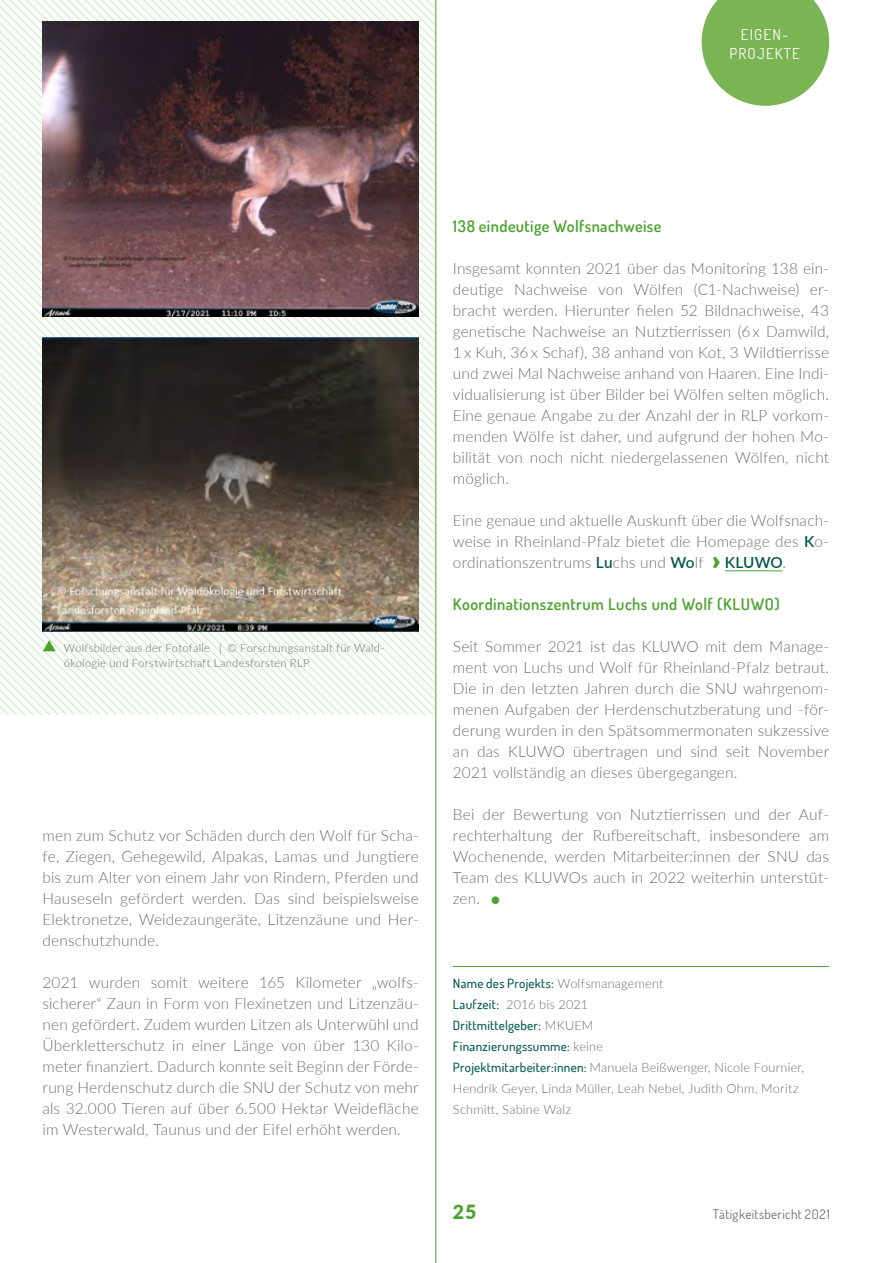
<style>
.page{position:relative;width:893px;height:1263px;background:#fff}
.page>*{position:absolute;margin:0;border:0;box-sizing:border-box;transform-origin:0 0}
.t1{font:900 19.5px "Lato";color:#4da32f}
.t2{font:600 16.05px "Dosis";letter-spacing:.025em;color:#4da32f}
.t3{font:300 15.45px/21px "Lato";letter-spacing:.01em;color:#706f6f;text-align:justify}
.t4{font:600 15.3px "Lato";color:#02594f}
.t5{font:15px/19.5px "Dosis";letter-spacing:.08em;color:#fff;text-align:center}
.t6{font:13.2px "Dosis";letter-spacing:.025em;color:#706f6f}
.t7{font:300 12.75px/21px "Lato";letter-spacing:.015em;color:#706f6f}
.t8{font:500 12.75px/21px "Dosis";letter-spacing:.02em;color:#02594f}
.t9{font:300 11.25px/15px "Lato";letter-spacing:.025em;color:#706f6f}
.s1{font-weight:600;font-size:15.3px;color:#02594f}
.s2{font-weight:300;font-size:15.45px;color:#706f6f}
.s3{font-size:25.5px;color:#4da32f}
.s4{font-family:"Lato";font-weight:300;color:#706f6f}
.s5{font-family:"Dosis";font-weight:500;color:#02594f}
</style>
<div class="page">
<hr style="left:436px;top:0;width:1px;height:1263px;background:#4da32f">
<svg style="left:0;top:0;width:436px;height:715px"></svg>
<hr style="left:725px;top:571px;width:57px;height:1px;background:#4da32f">
<hr style="left:453px;top:966px;width:376px;height:1px;background:#4da32f">
<svg style="left:43px;top:640px;width:13px;height:11px"></svg>
<svg style="left:702px;top:0;width:127px;height:106px"></svg>
<img style="left:0;top:0;width:1px;height:631px">
<img style="left:43px;top:22px;width:376px;height:295px">
<img style="left:43px;top:337px;width:376px;height:295px">
<p class="t5" style="left:729px;top:24px;width:72px">EIGEN-<br>PROJEKTE</p>
<p class="t9" style="left:64px;top:640px;width:322px">Wolfsbilder aus der Fotofalle | © Forschungsanstalt für Wald&shy;ökologie und Forstwirtschaft Landesforsten RLP</p>
<p class="t3" style="left:43px;top:824px;width:378px">men zum Schutz vor Schäden durch den Wolf für Scha&shy;fe, Ziegen, Gehegewild, Alpakas, Lamas und Jungtiere bis zum Alter von einem Jahr von Rindern, Pferden und Hauseseln gefördert werden. Das sind beispielsweise Elektronetze, Weidezaungeräte, Litzenzäune und Her&shy;denschutzhunde.</p>
<p class="t3" style="left:43px;top:971px;width:378px;text-align:left">2021 wurden somit weitere 165 Kilometer „wolfs&shy;sicherer“ Zaun in Form von Flexinetzen und Litzenzäu&shy;nen gefördert. Zudem wurden Litzen als Unterwühl und Überkletterschutz in einer Länge von über 130 Kilo&shy;meter finanziert. Dadurch konnte seit Beginn der Förde&shy;rung Herdenschutz durch die SNU der Schutz von mehr als 32.000 Tieren auf über 6.500 Hektar Weidefläche im Westerwald, Taunus und der Eifel erhöht werden.</p>
<p class="t2" style="left:453px;top:215px;width:210px">138 eindeutige Wolfsnachweise</p>
<p class="t3" style="left:453px;top:257px;width:378px">Insgesamt konnten 2021 über das Monitoring 138 ein&shy;deutige Nachweise von Wölfen (C1-Nachweise) er&shy;bracht werden. Hierunter fielen 52 Bildnachweise, 43 genetische Nachweise an Nutztierrissen (6 x Damwild, 1 x Kuh, 36 x Schaf), 38 anhand von Kot, 3 Wildtierrisse und zwei Mal Nachweise anhand von Haaren. Eine Indi&shy;vidualisierung ist über Bilder bei Wölfen selten möglich.<br>Eine genaue Angabe zu der Anzahl der in RLP vorkom&shy;menden Wölfe ist daher, und aufgrund der hohen Mo&shy;bilität von noch nicht niedergelassenen Wölfen, nicht möglich.</p>
<p class="t3" style="left:453px;top:509px;width:378px">Eine genaue und aktuelle Auskunft über die Wolfsnach&shy;weise in Rheinland-Pfalz bietet die Homepage des <span class="s1">K</span>o&shy;ordinationszentrums <span class="s1">Lu</span>chs und <span class="s1">Wo</span>lf</p>
<p class="t4" style="left:725px;top:551px;width:63px">KLUWO<span class="s2">.</span></p>
<p class="t2" style="left:453px;top:593px;width:328px">Koordinationszentrum Luchs und Wolf (KLUWO)</p>
<p class="t3" style="left:453px;top:635px;width:378px">Seit Sommer 2021 ist das KLUWO mit dem Manage&shy;ment von Luchs und Wolf für Rheinland-Pfalz betraut.<br>Die in den letzten Jahren durch die SNU wahrgenom&shy;menen Aufgaben der Herdenschutzberatung und -för&shy;derung wurden in den Spätsommermonaten sukzessive an das KLUWO übertragen und sind seit November 2021 vollständig an dieses übergegangen.</p>
<p class="t3" style="left:453px;top:803px;width:378px">Bei der Bewertung von Nutztierrissen und der Auf&shy;rechterhaltung der Rufbereitschaft, insbesondere am Wochenende, werden Mitarbeiter:innen der SNU das Team des KLUWOs auch in 2022 weiterhin unterstüt&shy;zen. <span class="s3">•</span></p>
<p class="t8" style="left:453px;top:972px;width:212px">Name des Projekts: <span class="s4">Wolfsmanagement</span></p>
<p class="t7" style="left:453px;top:993px;width:137px"><span class="s5">Laufzeit:</span> 2016 bis 2021</p>
<p class="t8" style="left:453px;top:1014px;width:152px">Drittmittelgeber: <span class="s4">MKUEM<br></span>Finanzierungssumme: <span class="s4">keine</span></p>
<p class="t7" style="left:453px;top:1056px;width:353px"><span class="s5">Projektmitarbeiter:innen:</span> Manuela Beißwenger, Nicole Fournier,<br>Hendrik Geyer, Linda Müller, Leah Nebel, Judith Ohm, Moritz<br>Schmitt, Sabine Walz</p>
<p class="t1" style="left:453px;top:1197px;width:25px">25</p>
<p class="t6" style="left:713px;top:1205px;width:119px">Tätigkeitsbericht 2021</p>
</div>
